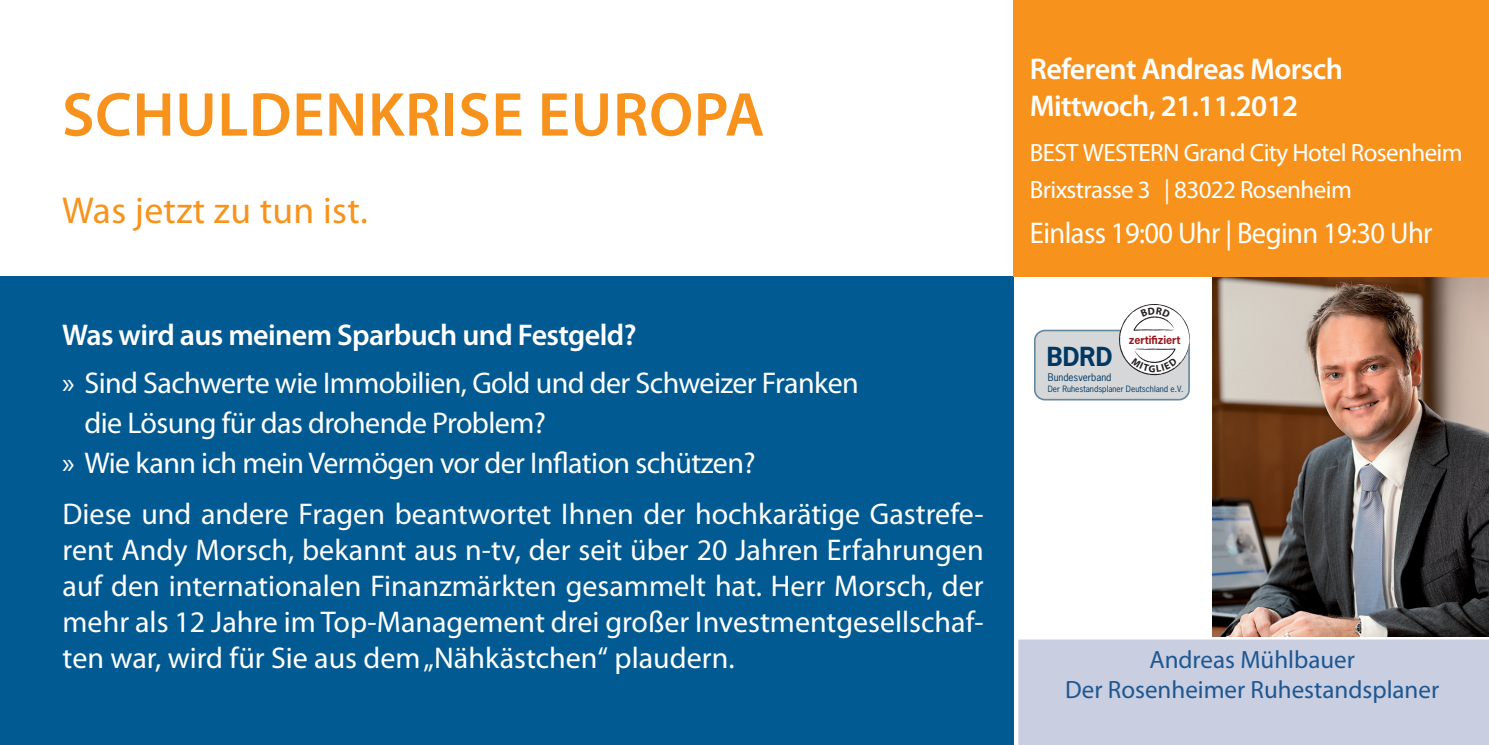
<style>
.page{position:relative;width:1489px;height:745px;background:#fff}
.page>*{position:absolute;margin:0;border:0;box-sizing:border-box;transform-origin:0 0}
.t1{font:600 62.5px "Myriad Pro";letter-spacing:.01em;color:#f7931d}
.t2{font:37.5px "Myriad Pro";letter-spacing:.01em;color:#f7931d}
.t3{font:30px/36px "Myriad Pro";letter-spacing:-.02em;color:#fff}
.t4{font:600 30px/37.5px "Myriad Pro";letter-spacing:-.02em;color:#fff}
.t5{font:30px "Myriad Pro";letter-spacing:-.02em;color:#fff;scale:.95 1}
.t6{font:25px/37.5px "Myriad Pro";letter-spacing:-.025em;color:#fff}
.t7{font:25px "Myriad Pro";color:#1e5791}
.t8{font:700 24.75px "News Gothic Std";color:#003862}
.t9{font:700 10.75px "News Gothic Std";color:#981a1e}
.t10{font:9.75px "News Gothic Std";color:#003862}
.t11{font:8.25px "News Gothic Std";color:#003862}
.s1{font-weight:600}
</style>
<div class="page">
<div style="left:0;top:276px;width:1013px;height:468px;background:#015a92"></div>
<div style="left:1013px;top:0;width:475px;height:276px;background:#f7931d"></div>
<img style="left:1212px;top:277px;width:276px;height:359px">
<div style="left:1018px;top:636px;width:470px;height:108px;background:#c9cee0"></div>
<div style="left:1034px;top:330px;width:154px;height:69px;background:#d6d7d9;border-radius:10px"></div>
<div style="left:1033px;top:329px;width:156px;height:71px;border:2px solid #003862;border-radius:10px"></div>
<svg style="left:1118px;top:304px;width:72px;height:71px"></svg>
<p class="t1" style="left:62px;top:75px;width:704px">SCHULDENKRISE EUROPA</p>
<p class="t2" style="left:62px;top:187px;width:307px">Was jetzt zu tun ist.</p>
<p class="t3" style="left:62px;top:311px;width:798px;line-height:47px"><span class="s1">Was wird aus meinem Sparbuch und Festgeld?<br></span>» Sind Sachwerte wie Immobilien, Gold und der Schweizer Franken</p>
<p class="t3" style="left:62px;top:402px;width:695px;line-height:40px;text-indent:22px">die Lösung für das drohende Problem?<br>» Wie kann ich mein Vermögen vor der Inflation schützen?</p>
<p class="t3" style="left:63px;top:494px;width:922px;text-align:justify">Diese und andere Fragen beantwortet Ihnen der hochkarätige Gastrefe&shy;rent Andy Morsch, bekannt aus n-tv, der seit über 20 Jahren Erfahrungen auf den internationalen Finanzmärkten gesammelt hat. Herr Morsch, der mehr als 12 Jahre im Top-Management drei großer Investmentgesellschaf&shy;ten war, wird für Sie aus dem „Nähkästchen“ plaudern.</p>
<p class="t4" style="left:1029px;top:49px;width:314px">Referent Andreas Morsch<br>Mittwoch, 21.11.2012</p>
<p class="t6" style="left:1029px;top:133px;width:434px">BEST WESTERN Grand City Hotel Rosenheim<br>Brixstrasse 3 | 83022 Rosenheim</p>
<p class="t5" style="left:1029px;top:214px;width:425px">Einlass 19:00 Uhr | Beginn 19:30 Uhr</p>
<p class="t9" style="left:1128px;top:332px;width:53px">zertifiziert</p>
<p class="t8" style="left:1046px;top:340px;width:67px">BDRD</p>
<p class="t10" style="left:1047px;top:371px;width:65px">Bundesverband</p>
<p class="t11" style="left:1047px;top:383px;width:137px">Der Ruhestandsplaner Deutschland e.V.</p>
<p class="t7" style="left:1149px;top:643px;width:207px">Andreas Mühlbauer</p>
<p class="t7" style="left:1065px;top:673px;width:375px">Der Rosenheimer Ruhestandsplaner</p>
</div>
